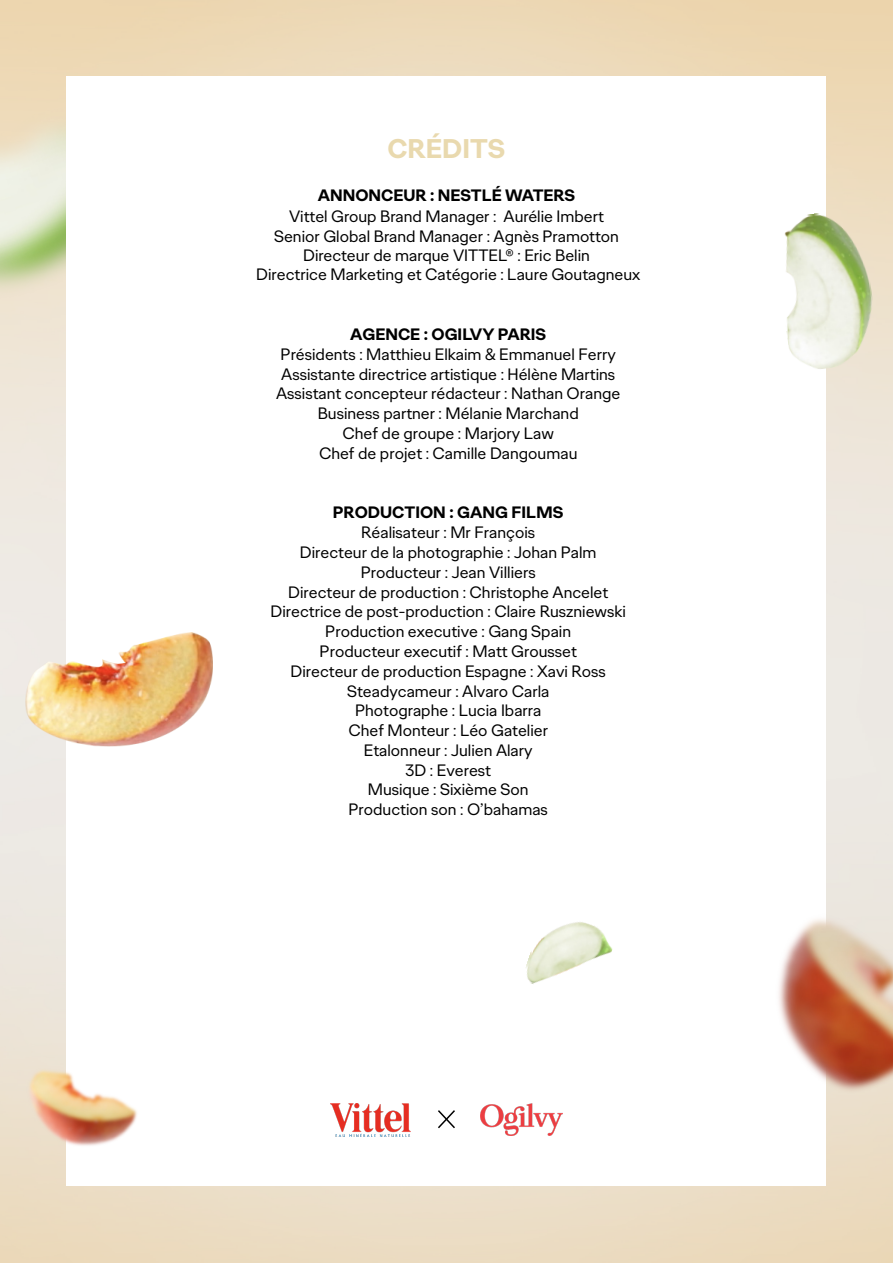
<style>
.page{position:relative;width:893px;height:1263px;background:#fff}
.page>*{position:absolute;margin:0;border:0;box-sizing:border-box;transform-origin:0 0}
.t1{font:700 27px "Ogilvy Sans";color:#e9d9ae}
.t2{font:16.5px/19.8px "Ogilvy Sans";color:#000;text-align:center}
.t3{font:700 16.5px "Ogilvy Sans";color:#000}
</style>
<div class="page">
<img style="left:0;top:28px;width:244px;height:303px">
<div style="left:67px;top:77px;width:759px;height:1109px;background:#fff"></div>
<img style="left:330px;top:1104px;width:80px;height:32px">
<svg style="left:438px;top:1110px;width:17px;height:19px"></svg>
<img style="left:480px;top:1103px;width:82px;height:32px">
<img style="left:26px;top:632px;width:186px;height:114px">
<img style="left:784px;top:207px;width:97px;height:166px">
<img style="left:526px;top:922px;width:87px;height:62px">
<img style="left:17px;top:1061px;width:120px;height:93px">
<img style="left:779px;top:840px;width:114px;height:328px">
<h1 class="t1" style="left:388px;top:131px;width:119px">CRÉDITS</h1>
<p class="t3" style="left:318px;top:185px;width:259px">ANNONCEUR : NESTLÉ WATERS</p>
<p class="t2" style="left:256px;top:206px;width:386px">Vittel Group Brand Manager : Aurélie Imbert<br>Senior Global Brand Manager : Agnès Pramotton Directeur de marque VITTEL® : Eric Belin<br>Directrice Marketing et Catégorie : Laure Goutagneux</p>
<p class="t3" style="left:350px;top:323px;width:198px">AGENCE : OGILVY PARIS</p>
<p class="t2" style="left:276px;top:344px;width:346px">Présidents : Matthieu Elkaim &amp; Emmanuel Ferry Assistante directrice artistique : Hélène Martins Assistant concepteur rédacteur : Nathan Orange Business partner : Mélanie Marchand<br>Chef de groupe : Marjory Law<br>Chef de projet : Camille Dangoumau</p>
<p class="t3" style="left:333px;top:502px;width:232px">PRODUCTION : GANG FILMS</p>
<p class="t2" style="left:270px;top:522px;width:357px">Réalisateur : Mr François<br>Directeur de la photographie : Johan Palm<br>Producteur : Jean Villiers<br>Directeur de production : Christophe Ancelet<br>Directrice de post-production : Claire Ruszniewski<br>Production executive : Gang Spain<br>Producteur executif : Matt Grousset<br>Directeur de production Espagne : Xavi Ross<br>Steadycameur : Alvaro Carla<br>Photographe : Lucia Ibarra<br>Chef Monteur : Léo Gatelier<br>Etalonneur : Julien Alary<br>3D : Everest<br>Musique : Sixième Son<br>Production son : O’bahamas</p>
</div>
